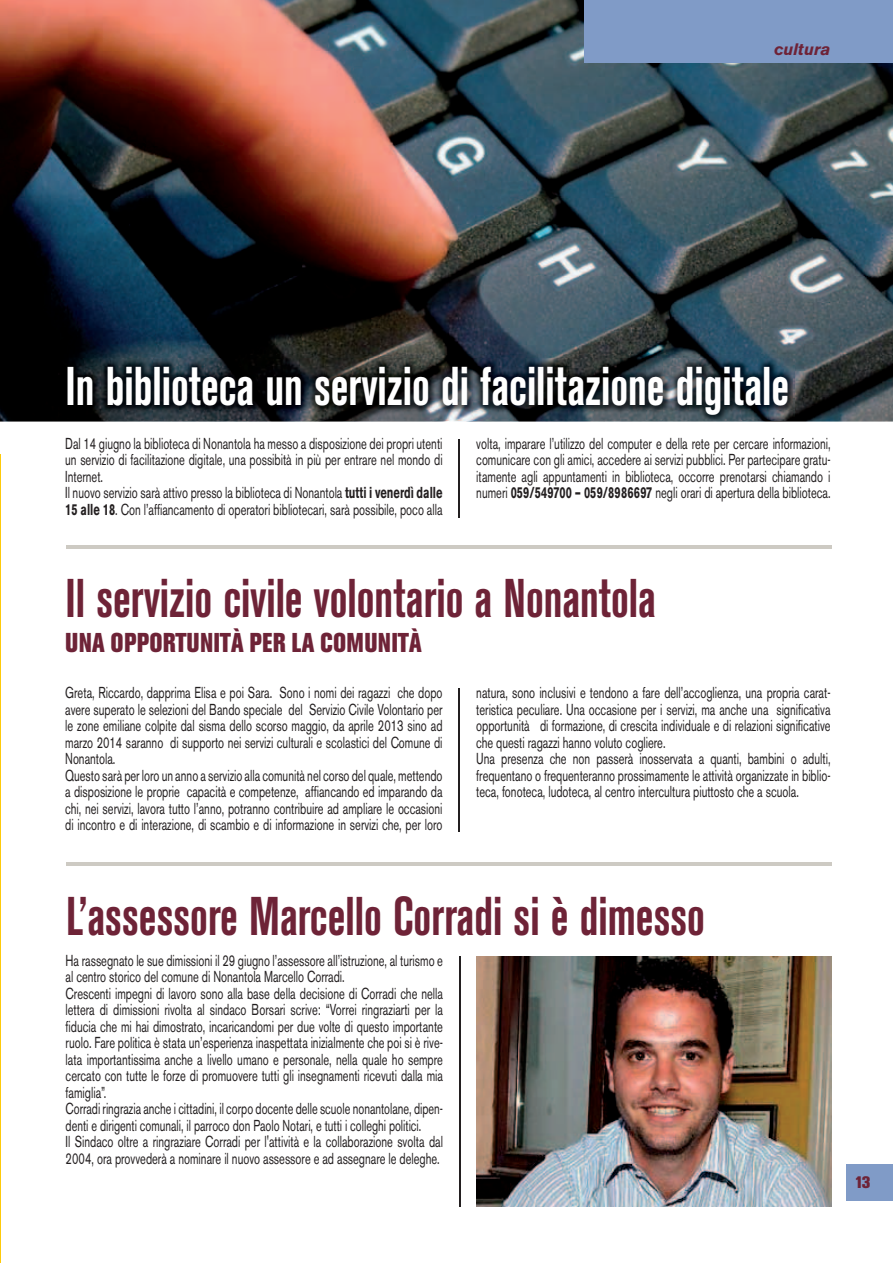
<style>
.page{position:relative;width:893px;height:1263px;background:#fff}
.page>*{position:absolute;margin:0;border:0;box-sizing:border-box;transform-origin:0 0}
.t1{font:700 condensed 54px "Akzidenz Grotesk BE";color:#6e2337;scale:.83 1}
.t2{font:700 condensed 54px "Akzidenz Grotesk BE";color:#fff;scale:.83 1}
.t3{font:800 27px "Akzidenz Grotesk BE";letter-spacing:.03em;color:#6e2337;scale:.83 1}
.t4{font:italic 700 16.5px "Akzidenz Grotesk BE";color:#6e2337}
.t5{font:800 16.5px "Akzidenz Grotesk BE";color:#6e2337}
.t6{font:15.75px/16.5px "Akzidenz Grotesk BE";color:#231f20;scale:.7 1}
.s1{font-weight:700}
</style>
<div class="page">
<img style="left:0;top:0;width:893px;height:422px">
<hr style="left:0;top:455px;width:1px;height:808px;background:#feca0a">
<div style="left:847px;top:1164px;width:46px;height:37px;background:#809bc7"></div>
<div style="left:585px;top:0;width:308px;height:63px;background:#809bc7"></div>
<img style="left:59px;top:358px;width:735px;height:62px">
<hr style="left:459px;top:439px;width:1px;height:79px;background:#231f20">
<hr style="left:459px;top:688px;width:1px;height:144px;background:#231f20">
<hr style="left:459px;top:956px;width:2px;height:251px;background:#231f20">
<img style="left:477px;top:956px;width:354px;height:251px">
<hr style="left:66px;top:546px;width:765px;height:3px;background:#cdcac3">
<hr style="left:66px;top:862px;width:765px;height:3px;background:#cdcac3">
<p class="t4" style="left:774px;top:39px;width:58px">cultura</p>
<h1 class="t2" style="left:66px;top:355px;width:873px">In biblioteca un servizio di facilitazione digitale</h1>
<p class="t6" style="left:476px;top:435px;width:508px;text-align:justify">volta, imparare l’utilizzo del computer e della rete per cercare informazioni, comunicare con gli amici, accedere ai servizi pubblici. Per partecipare gratu&shy;itamente agli appuntamenti in biblioteca, occorre prenotarsi chiamando i numeri <span class="s1">059/549700 – 059/8986697</span> negli orari di apertura della biblioteca.</p>
<p class="t6" style="left:65px;top:435px;width:541px">Dal 14 giugno la biblioteca di Nonantola ha messo a disposizione dei propri utenti un servizio di facilitazione digitale, una possibità in più per entrare nel mondo di Internet.<br>Il nuovo servizio sarà attivo presso la biblioteca di Nonantola <span class="s1">tutti i venerdì dalle 15 alle 18</span>. Con l’affiancamento di operatori bibliotecari, sarà possibile, poco alla</p>
<h1 class="t1" style="left:66px;top:568px;width:713px">Il servizio civile volontario a Nonantola</h1>
<h2 class="t3" style="left:66px;top:627px;width:430px">UNA OPPORTUNITÀ PER LA COMUNITÀ</h2>
<p class="t6" style="left:476px;top:684px;width:508px">natura, sono inclusivi e tendono a fare dell’accoglienza, una propria carat&shy;teristica peculiare. Una occasione per i servizi, ma anche una significativa opportunità di formazione, di crescita individuale e di relazioni significative che questi ragazzi hanno voluto cogliere.<br>Una presenza che non passerà inosservata a quanti, bambini o adulti, frequentano o frequenteranno prossimamente le attività organizzate in biblio&shy;teca, fonoteca, ludoteca, al centro intercultura piuttosto che a scuola.</p>
<p class="t6" style="left:65px;top:684px;width:541px">Greta, Riccardo, dapprima Elisa e poi Sara. Sono i nomi dei ragazzi che dopo avere superato le selezioni del Bando speciale del Servizio Civile Volontario per le zone emiliane colpite dal sisma dello scorso maggio, da aprile 2013 sino ad marzo 2014 saranno di supporto nei servizi culturali e scolastici del Comune di Nonantola.<br>Questo sarà per loro un anno a servizio alla comunità nel corso del quale, mettendo a disposizione le proprie capacità e competenze, affiancando ed imparando da chi, nei servizi, lavora tutto l’anno, potranno contribuire ad ampliare le occasioni di incontro e di interazione, di scambio e di informazione in servizi che, per loro</p>
<h1 class="t1" style="left:66px;top:885px;width:771px">L’assessore Marcello Corradi si è dimesso</h1>
<p class="t6" style="left:66px;top:952px;width:541px">Ha rassegnato le sue dimissioni il 29 giugno l’assessore all’istruzione, al turismo e al centro storico del comune di Nonantola Marcello Corradi.<br>Crescenti impegni di lavoro sono alla base della decisione di Corradi che nella lettera di dimissioni rivolta al sindaco Borsari scrive: “Vorrei ringraziarti per la fiducia che mi hai dimostrato, incaricandomi per due volte di questo importante ruolo. Fare politica è stata un’esperienza inaspettata inizialmente che poi si è rive&shy;lata importantissima anche a livello umano e personale, nella quale ho sempre cercato con tutte le forze di promuovere tutti gli insegnamenti ricevuti dalla mia famiglia”.<br>Corradi ringrazia anche i cittadini, il corpo docente delle scuole nonantolane, dipen&shy;denti e dirigenti comunali, il parroco don Paolo Notari, e tutti i colleghi politici.<br>Il Sindaco oltre a ringraziare Corradi per l'attività e la collaborazione svolta dal 2004, ora provvederà a nominare il nuovo assessore e ad assegnare le deleghe.</p>
<p class="t5" style="left:855px;top:1173px;width:17px">13</p>
</div>
